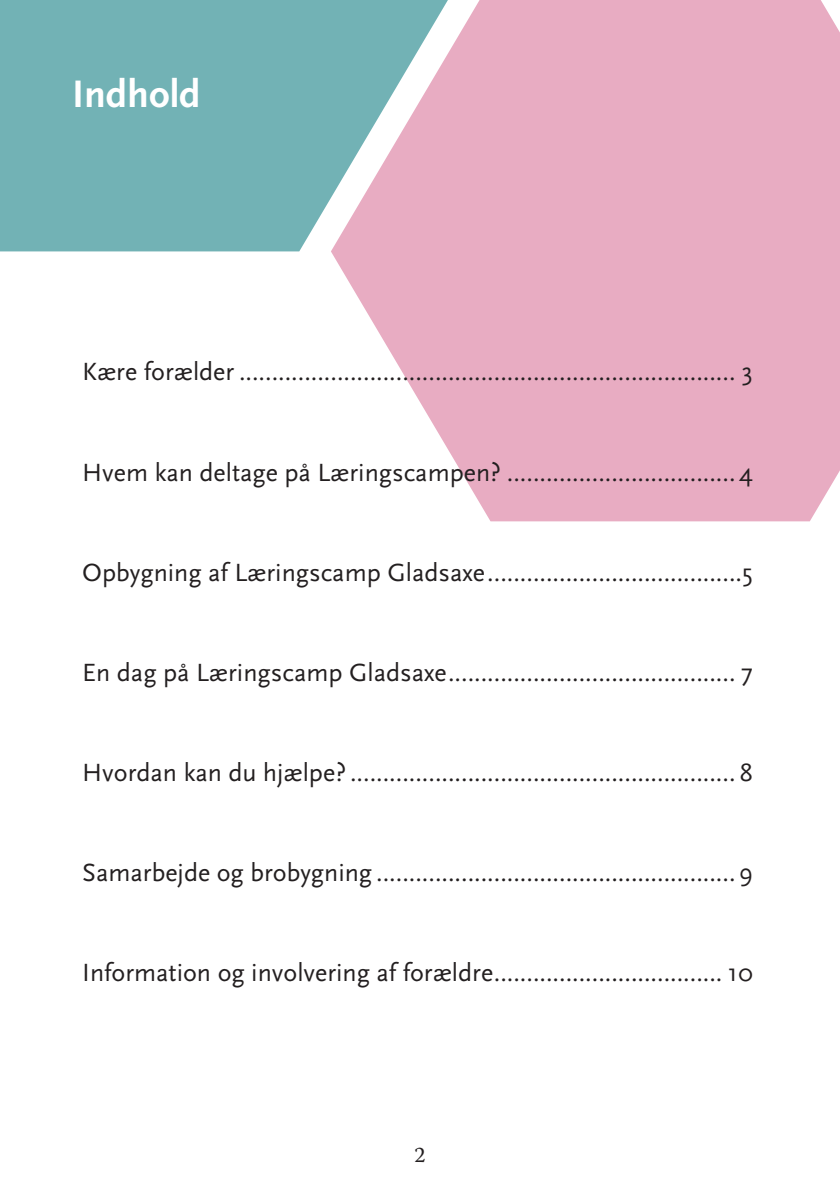
<style>
.page{position:relative;width:840px;height:1191px;background:#fff}
.page>*{position:absolute;margin:0;border:0;box-sizing:border-box;transform-origin:0 0}
.Head{font:700 40px "Scala Sans";color:#fff}
.Indholdsfortegnelse{font:26px "Scala Sans";color:#231f20}
.t1{font:22px "Warnock Pro";color:#231f20}
</style>
<div class="page">
<svg style="left:331px;top:0;width:508px;height:521px;background:#eab4c8"></svg>
<svg style="left:0;top:0;width:447px;height:251px;background:#86b6ba"></svg>
<p class="Head" style="left:72px;top:72px;width:130px">Indhold</p>
<p class="Indholdsfortegnelse" style="left:82px;top:358px;width:672px">Kære forælder ............................................................................ 3</p>
<p class="Indholdsfortegnelse" style="left:82px;top:458px;width:672px">Hvem kan deltage på Læringscampen? ................................... 4</p>
<p class="Indholdsfortegnelse" style="left:82px;top:558px;width:672px">Opbygning af Læringscamp Gladsaxe.......................................5</p>
<p class="Indholdsfortegnelse" style="left:82px;top:658px;width:672px">En dag på Læringscamp Gladsaxe............................................ 7</p>
<p class="Indholdsfortegnelse" style="left:82px;top:758px;width:672px">Hvordan kan du hjælpe? ........................................................... 8</p>
<p class="Indholdsfortegnelse" style="left:82px;top:858px;width:672px">Samarbejde og brobygning .......................................................9</p>
<p class="Indholdsfortegnelse" style="left:82px;top:958px;width:672px">Information og involvering af forældre................................... 10</p>
<p class="t1" style="left:414px;top:1141px;width:13px">2</p>
</div>
